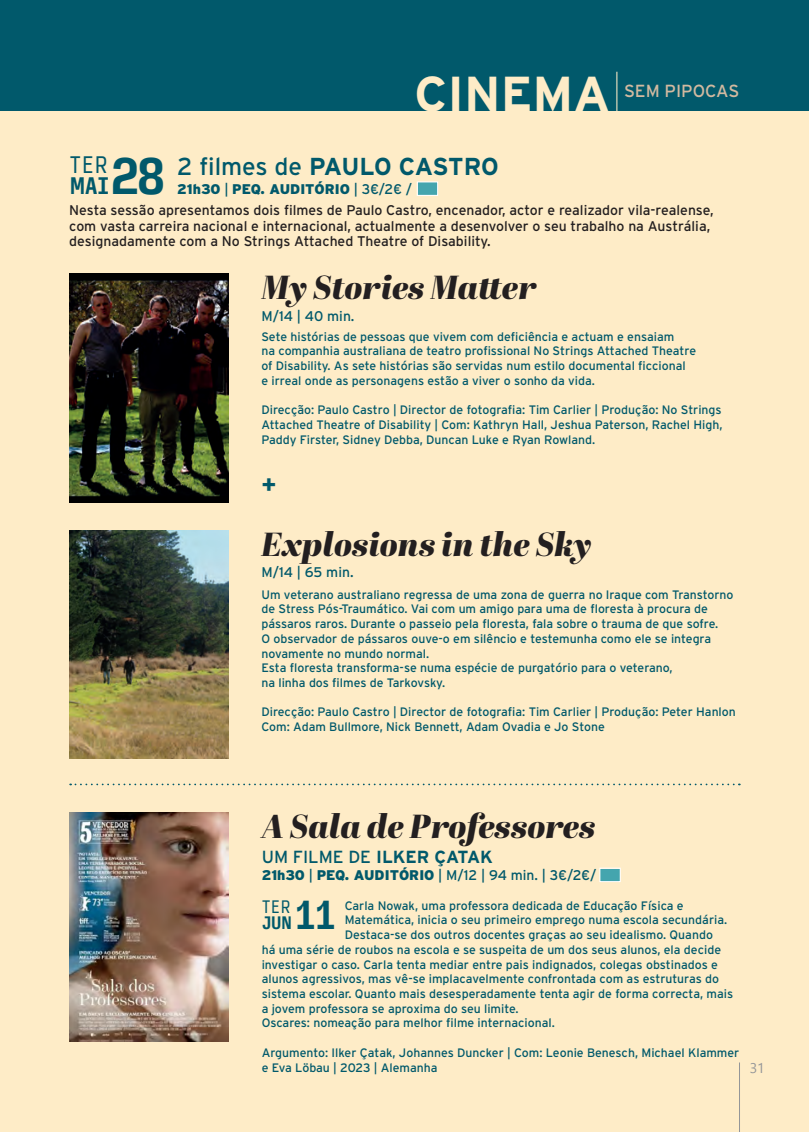
<style>
.page{position:relative;width:809px;height:1132px;background:#fff}
.page>*{position:absolute;margin:0;border:0;box-sizing:border-box;transform-origin:0 0}
.t1{font:700 49.7px "Input Sans Compressed";color:#01596b}
.t2{font:700 49px "Interstate";color:#feecc7}
.t3{font:700 38.5px "Input Sans Compressed";color:#01596b}
.No_Spacing{font:italic 33.25px "Abril Fatface";color:#231f20}
.No_Spacing-2{font:700 24.5px "Interstate";letter-spacing:-.025em;color:#01596b}
.t4{font:22.75px "Input Sans Compressed";color:#01596b}
.t5{font:700 22.75px "Input Sans Compressed";color:#01596b}
.No_Spacing-3{font:700 17.5px "Interstate";color:#01596b}
.t6{font:17.5px "Interstate";color:#d2b9a0}
.t7{font:17.15px "Input Sans Compressed";color:#01596b}
.t8{font:700 17.15px "Input Sans Compressed";color:#01596b}
.t9{font:14px/15.8px "Interstate";color:#231f20}
.t10{font:14px "Interstate";color:#01596b}
.t11{font:900 14px "Interstate";color:#01596b}
.t12{font:14px "Leelawadee UI";color:#939598}
.No_Spacing-4{font:12.25px/14.7px "Interstate";color:#01596b}
.s1{font-weight:100}
.s2{font-weight:400}
.s3{font-weight:900}
</style>
<div class="page">
<div style="left:0;top:103px;width:20px;height:1028px;background:#feecc7"></div>
<div style="left:20px;top:103px;width:789px;height:1028px;background:#feecc7"></div>
<div style="left:0;top:0;width:809px;height:110px;background:#01596b"></div>
<div style="left:417px;top:182px;width:20px;height:13px;background:#44a5ae"></div>
<div style="left:417px;top:181px;width:21px;height:15px;border:1px solid #fff"></div>
<img style="left:69px;top:273px;width:159px;height:229px">
<img style="left:69px;top:530px;width:159px;height:228px">
<div style="left:600px;top:868px;width:20px;height:13px;background:#44a5ae"></div>
<div style="left:599px;top:867px;width:21px;height:14px;border:1px solid #fff"></div>
<svg style="left:70px;top:783px;width:669px;height:2px"></svg>
<img style="left:69px;top:812px;width:159px;height:228px">
<hr style="left:739px;top:1062px;width:1px;height:69px;background:#939598">
<p class="t2" style="left:414px;top:67px;width:211px">CINEMA<span class="s1">|</span></p>
<p class="t6" style="left:624px;top:81px;width:117px">SEM PIPOCAS</p>
<p class="t4" style="left:69px;top:143px;width:40px">TER</p>
<p class="t5" style="left:69px;top:164px;width:42px">MAI</p>
<p class="No_Spacing-2" style="left:177px;top:152px;width:323px"><span class="s2">2 filmes de</span> PAULO CASTRO</p>
<p class="t11" style="left:177px;top:181px;width:236px">21h30 <span class="s2">|</span> PEQ. AUDITÓRIO <span class="s2">| 3€/2€ /</span></p>
<p class="t9" style="left:69px;top:202px;width:646px">Nesta sessão apresentamos dois filmes de Paulo Castro, encenador, actor e realizador vila-realense, com vasta carreira nacional e internacional, actualmente a desenvolver o seu trabalho na Austrália, designadamente com a No Strings Attached Theatre of Disability.</p>
<p class="t1" style="left:109px;top:130px;width:60px">28</p>
<p class="No_Spacing" style="left:261px;top:263px;width:276px">My Stories Matter</p>
<p class="t10" style="left:261px;top:308px;width:95px">M/14 | 40 min.</p>
<p class="No_Spacing-4" style="left:261px;top:329px;width:414px">Sete histórias de pessoas que vivem com deficiência e actuam e ensaiam</p>
<p class="No_Spacing-4" style="left:261px;top:343px;width:436px">na companhia australiana de teatro profissional No Strings Attached Theatre</p>
<p class="No_Spacing-4" style="left:261px;top:358px;width:425px">of Disability. As sete histórias são servidas num estilo documental ficcional</p>
<p class="No_Spacing-4" style="left:261px;top:373px;width:335px">e irreal onde as personagens estão a viver o sonho da vida.</p>
<p class="No_Spacing-4" style="left:261px;top:402px;width:462px;text-align:justify">Direcção: Paulo Castro | Director de fotografia: Tim Carlier | Produção: No Strings Attached Theatre of Disability | Com: Kathryn Hall, Jeshua Paterson, Rachel High, Paddy Firster, Sidney Debba, Duncan Luke e Ryan Rowland.</p>
<p class="No_Spacing-2" style="left:261px;top:471px;width:17px">+</p>
<p class="No_Spacing" style="left:261px;top:520px;width:332px">Explosions in the Sky</p>
<p class="t10" style="left:261px;top:564px;width:94px">M/14 | 65 min.</p>
<p class="No_Spacing-4" style="left:261px;top:587px;width:473px">Um veterano australiano regressa de uma zona de guerra no Iraque com Transtorno de Stress Pós-Traumático. Vai com um amigo para uma de floresta à procura de pássaros raros. Durante o passeio pela floresta, fala sobre o trauma de que sofre.</p>
<p class="No_Spacing-4" style="left:261px;top:631px;width:451px">O observador de pássaros ouve-o em silêncio e testemunha como ele se integra novamente no mundo normal.</p>
<p class="No_Spacing-4" style="left:261px;top:660px;width:412px">Esta floresta transforma-se numa espécie de purgatório para o veterano,</p>
<p class="No_Spacing-4" style="left:261px;top:675px;width:185px">na linha dos filmes de Tarkovsky.</p>
<p class="No_Spacing-4" style="left:261px;top:704px;width:476px">Direcção: Paulo Castro | Director de fotografia: Tim Carlier | Produção: Peter Hanlon<br>Com: Adam Bullmore, Nick Bennett, Adam Ovadia e Jo Stone</p>
<p class="No_Spacing" style="left:262px;top:802px;width:335px">A Sala de Professores</p>
<p class="No_Spacing-3" style="left:262px;top:846px;width:232px"><span class="s2">UM FILME DE</span> ILKER ÇATAK</p>
<p class="t10" style="left:262px;top:867px;width:336px"><span class="s3">21h30</span> | <span class="s3">PEQ. AUDITÓRIO</span> | M/12 | 94 min. | 3€/2€/</p>
<p class="No_Spacing-4" style="left:345px;top:897px;width:340px">Carla Nowak, uma professora dedicada de Educação Física e</p>
<p class="No_Spacing-4" style="left:345px;top:912px;width:384px">Matemática, inicia o seu primeiro emprego numa escola secundária.</p>
<p class="No_Spacing-4" style="left:345px;top:927px;width:370px">Destaca-se dos outros docentes graças ao seu idealismo. Quando</p>
<p class="No_Spacing-4" style="left:262px;top:941px;width:461px">há uma série de roubos na escola e se suspeita de um dos seus alunos, ela decide</p>
<p class="No_Spacing-4" style="left:262px;top:956px;width:457px">investigar o caso. Carla tenta mediar entre pais indignados, colegas obstinados e</p>
<p class="No_Spacing-4" style="left:262px;top:971px;width:459px">alunos agressivos, mas vê-se implacavelmente confrontada com as estruturas do</p>
<p class="No_Spacing-4" style="left:262px;top:985px;width:473px">sistema escolar. Quanto mais desesperadamente tenta agir de forma correcta, mais</p>
<p class="No_Spacing-4" style="left:262px;top:1000px;width:258px">a jovem professora se aproxima do seu limite.</p>
<p class="No_Spacing-4" style="left:262px;top:1015px;width:295px">Oscares: nomeação para melhor filme internacional.</p>
<p class="No_Spacing-4" style="left:262px;top:1044px;width:479px">Argumento: Ilker Çatak, Johannes Duncker | Com: Leonie Benesch, Michael Klammer e Eva Löbau | 2023 | Alemanha</p>
<p class="t7" style="left:262px;top:891px;width:31px">TER</p>
<p class="t8" style="left:262px;top:906px;width:32px">JUN</p>
<p class="t3" style="left:292px;top:879px;width:46px">11</p>
<p class="t12" style="left:749px;top:1057px;width:17px">31</p>
</div>
